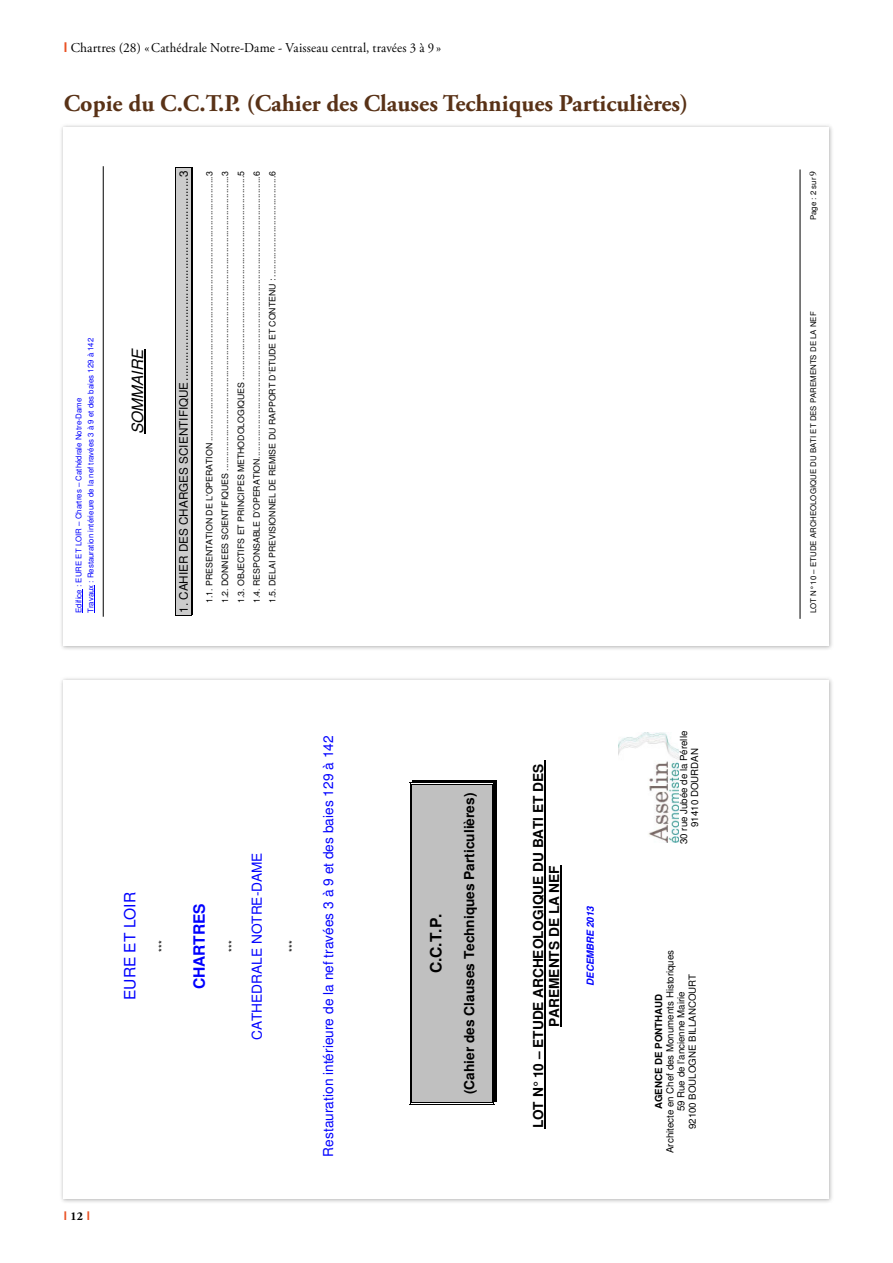
<style>
.page{position:relative;width:893px;height:1263px;background:#fff}
.page>*{position:absolute;margin:0;border:0;box-sizing:border-box;transform-origin:0 0}
.t1{font:700 24px "Adobe Garamond Pro";color:#593217}
.t2{font:15.6px "Helvetica";color:#00f}
.t3{font:italic 15.6px "Helvetica";color:#000}
.t4{font:700 15.6px "Helvetica";color:#00f}
.t5{font:700 15.6px "Helvetica";color:#000}
.t6{font:700 13.65px/16.2px "Helvetica";color:#000;text-align:center}
.t7{font:13.65px "Helvetica";color:#00f}
.t8{font:13.5px "Adobe Garamond Pro";letter-spacing:.01em;color:#000}
.t9{font:700 12px "Arial";color:#e95124;scale:.95 1}
.t10{font:11.7px "Helvetica";color:#000}
.t11{font:9.75px/11.1px "Helvetica";color:#000;text-align:center}
.t12{font:700 9.75px "Helvetica";color:#000}
.t13{font:italic 700 9.75px "Helvetica";color:#00f}
.t14{font:8.7px/15.8px "Helvetica";color:#000;text-align:justify}
.t15{font:7.8px/12px "Helvetica";letter-spacing:-.005em;color:#00f}
.t16{font:7.8px "Helvetica";letter-spacing:-.005em;color:#000}
.s1{font-family:"Arial";font-weight:700;color:#e95124}
.s2{font-family:"Adobe Garamond Pro";color:#000}
.s3{font-family:"Times";font-size:9.75px}
</style>
<div class="page">
<div style="left:59px;top:123px;width:775px;height:528px;background:#000;opacity:.3"></div>
<div style="left:64px;top:128px;width:765px;height:518px;background:#fff"></div>
<svg style="left:82px;top:589px;width:1px;height:24px"></svg>
<svg style="left:94px;top:585px;width:1px;height:28px"></svg>
<hr style="left:799px;top:169px;width:1px;height:450px;background:#000">
<hr style="left:103px;top:166px;width:1px;height:451px;background:#000">
<hr style="left:145px;top:350px;width:1px;height:84px;background:#000">
<div style="left:176px;top:168px;width:15px;height:447px;background:#ccc"></div>
<hr style="left:175px;top:168px;width:1px;height:447px;background:#000">
<hr style="left:192px;top:168px;width:1px;height:447px;background:#000">
<hr style="left:191px;top:168px;width:1px;height:447px;background:#000">
<svg style="left:175px;top:615px;width:17px;height:1px"></svg>
<svg style="left:175px;top:167px;width:18px;height:1px"></svg>
<div style="left:59px;top:676px;width:775px;height:528px;background:#000;opacity:.3"></div>
<div style="left:64px;top:680px;width:765px;height:519px;background:#fff"></div>
<hr style="left:544px;top:760px;width:2px;height:368px;background:#000">
<hr style="left:561px;top:865px;width:1px;height:162px;background:#000">
<img style="left:618px;top:733px;width:60px;height:109px">
<div style="left:412px;top:784px;width:15px;height:318px;background:#c0c0c0"></div>
<hr style="left:410px;top:784px;width:1px;height:318px;background:#000">
<hr style="left:411px;top:784px;width:1px;height:318px;background:#000">
<div style="left:427px;top:784px;width:18px;height:318px;background:#c0c0c0"></div>
<div style="left:445px;top:784px;width:16px;height:318px;background:#c0c0c0"></div>
<div style="left:461px;top:784px;width:16px;height:318px;background:#c0c0c0"></div>
<div style="left:477px;top:784px;width:15px;height:318px;background:#c0c0c0"></div>
<hr style="left:494px;top:784px;width:2px;height:318px;background:#000">
<hr style="left:493px;top:784px;width:1px;height:318px;background:#000">
<hr style="left:492px;top:784px;width:1px;height:318px;background:#000">
<svg style="left:410px;top:1102px;width:84px;height:3px"></svg>
<svg style="left:410px;top:780px;width:86px;height:5px"></svg>
<h3 class="t8" style="left:64px;top:40px;width:379px"><span class="s1">I</span> Chartres (28) «Cathédrale Notre-Dame - Vaisseau central, travées 3 à 9 »</h3>
<h1 class="t1" style="left:64px;top:89px;width:626px">Copie du C.C.T.P. (Cahier des Clauses Techniques Particulières)</h1>
<p class="t15" style="left:73px;top:613px;width:277px;rotate:-90deg">Edifice : EURE ET LOIR – Chartres – Cathédrale Notre-Dame<br>Travaux : Restauration intérieure de la nef travées 3 à 9 et des baies 129 à 142</p>
<h2 class="t3" style="left:131px;top:434px;width:87px;rotate:-90deg">SOMMAIRE</h2>
<h3 class="t10" style="left:177px;top:613px;width:444px;rotate:-90deg">1. CAHIER DES CHARGES SCIENTIFIQUE .............................................................. 3</h3>
<p class="t14" style="left:201px;top:603px;width:434px;rotate:-90deg">1.1. PRESENTATION DE L'OPERATION ............................................................................................................ 3<br>1.2. DONNEES SCIENTIFIQUES ........................................................................................................................ 3<br>1.3. OBJECTIFS ET PRINCIPES METHODOLOGIQUES ................................................................................... 5<br>1.4. RESPONSABLE D’OPERATION................................................................................................................... 6<br>1.5. DELAI PREVISIONNEL DE REMISE DU RAPPORT D’ETUDE ET CONTENU : ......................................... 6</p>
<h3 class="t9" style="left:64px;top:1208px;width:29px">I<span class="s2">12</span>I</h3>
<h2 class="t2" style="left:121px;top:1000px;width:110px;rotate:-90deg">EURE ET LOIR</h2>
<p class="t11" style="left:157px;top:952px;width:13px;rotate:-90deg">***</p>
<h2 class="t4" style="left:193px;top:989px;width:87px;rotate:-90deg">CHARTRES</h2>
<p class="t11" style="left:227px;top:952px;width:13px;rotate:-90deg">***</p>
<h3 class="t7" style="left:249px;top:1040px;width:189px;rotate:-90deg">CATHEDRALE NOTRE-DAME</h3>
<p class="t11" style="left:287px;top:952px;width:13px;rotate:-90deg">***</p>
<h3 class="t7" style="left:320px;top:1156px;width:422px;rotate:-90deg">Restauration intérieure de la nef travées 3 à 9 et des baies 129 à 142</h3>
<h2 class="t5" style="left:430px;top:973px;width:61px;rotate:-90deg">C.C.T.P.</h2>
<h3 class="t6" style="left:462px;top:1094px;width:303px;rotate:-90deg">(Cahier des Clauses Techniques Particulières)</h3>
<h3 class="t6" style="left:531px;top:1128px;width:366px;rotate:-90deg">LOT N° 10 – ETUDE ARCHEOLOGIQUE DU BATI ET DES<br>PAREMENTS DE LA NEF</h3>
<p class="t13" style="left:586px;top:986px;width:82px;rotate:-90deg">DECEMBRE 2013</p>
<p class="t11" style="left:678px;top:844px;width:115px;rotate:-90deg">30 rue Jubée de la Pérelle<br>91410 DOURDAN</p>
<p class="t11" style="left:664px;top:1153px;width:205px;rotate:-90deg">Architecte en Chef des Monuments Historiques<br>59 Rue de l’ancienne Mairie<br>92100 BOULOGNE BILLANCOURT</p>
<p class="t12" style="left:655px;top:1109px;width:116px;rotate:-90deg">AGENCE DE PONTHAUD</p>
<p class="t16" style="left:809px;top:220px;width:51px;rotate:-90deg">Page : 2 sur <span class="s3">9</span></p>
<p class="t16" style="left:809px;top:613px;width:303px;rotate:-90deg">LOT N° 10 – ETUDE ARCHEOLOGIQUE DU BATI ET DES PAREMENTS DE LA NEF</p>
</div>
